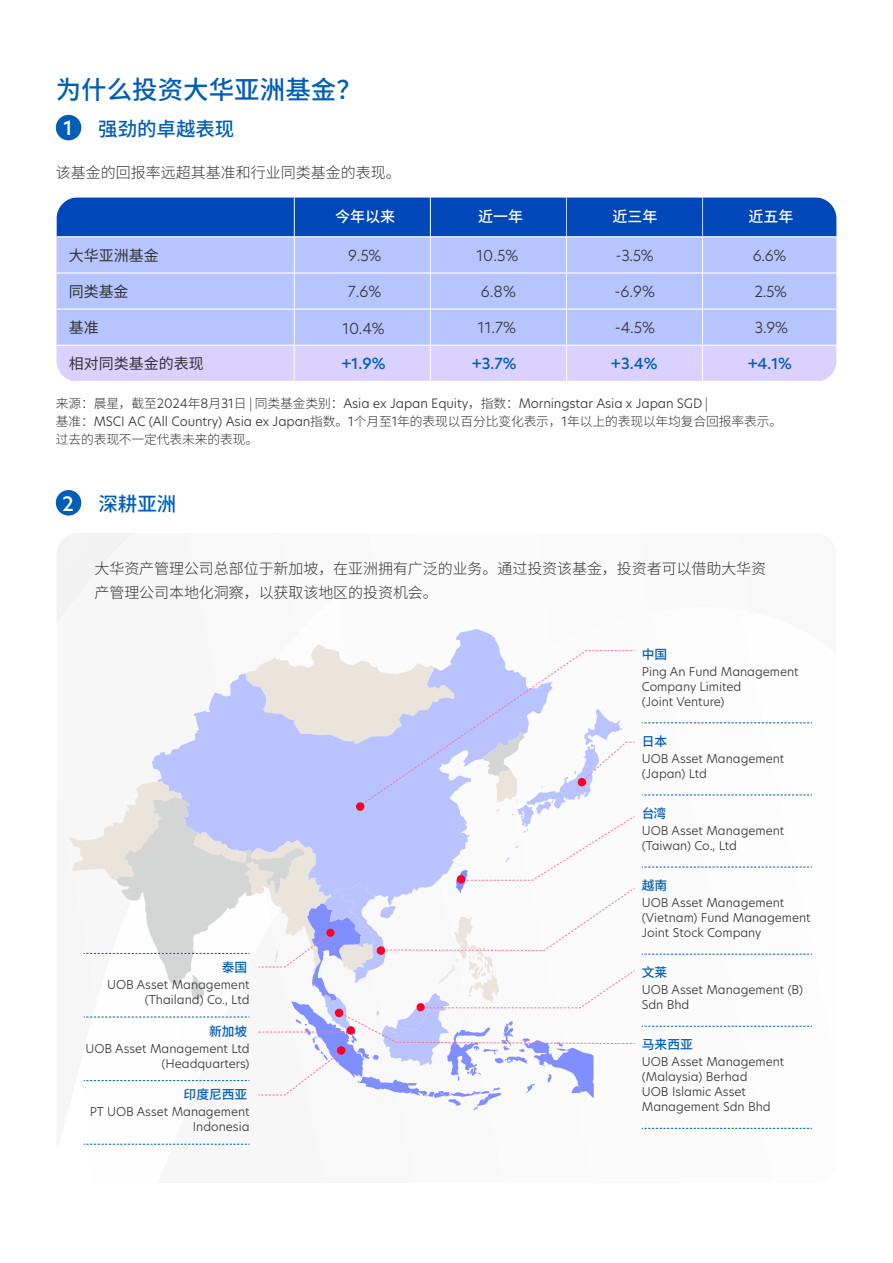
<style>
.page{position:relative;width:893px;height:1263px;background:#fff}
.page>*{position:absolute;margin:0;border:0;box-sizing:border-box;transform-origin:0 0}
.t1{font:500 25.5px "Noto Sans SC";color:#005eb8}
.t2{font:500 19.5px "Noto Sans SC";letter-spacing:-.005em;color:#005eb8}
.t3{font:500 19.5px "New Hero";color:#fff}
.t4{font:300 15px/24px "Noto Sans SC";letter-spacing:-.005em;color:#333}
.t5{font:300 15px "New Hero";color:#333}
.t6{font:15px "Noto Sans SC";color:#333}
.t7{font:500 15px "New Hero";color:#005eb8}
.t8{font:500 15px "Noto Sans SC";color:#fff}
.t9{font:300 12.75px/18px "Noto Sans SC";letter-spacing:-.01em;color:#333}
.t10{font:300 12.75px "New Hero";letter-spacing:-.01em;color:#333}
.t11{font:500 12.75px "Noto Sans SC";color:#005eb8}
.t12{font:300 12px/15px "New Hero";color:#333}
.s1{font-family:"Noto Sans SC"}
.s2{font-family:"New Hero"}
</style>
<div class="page">
<img style="left:57px;top:533px;width:755px;height:612px">
<div style="left:56px;top:115px;width:25px;height:25px;background:#005eb8;border-radius:50%"></div>
<div style="left:56px;top:490px;width:25px;height:25px;background:#005eb8;border-radius:50%"></div>
<div style="left:58px;top:197px;width:778px;height:39px;background:#0047ba"></div>
<div style="left:58px;top:237px;width:778px;height:72px;background:#b6c4ff"></div>
<svg style="left:58px;top:310px;width:778px;height:71px;background:#c8caff"></svg>
<hr style="left:566px;top:237px;width:1px;height:35px;background:#fff">
<hr style="left:702px;top:237px;width:1px;height:35px;background:#fff">
<hr style="left:566px;top:273px;width:1px;height:36px;background:#fff">
<hr style="left:702px;top:273px;width:1px;height:36px;background:#fff">
<hr style="left:566px;top:310px;width:1px;height:35px;background:#fff">
<hr style="left:702px;top:310px;width:1px;height:35px;background:#fff">
<hr style="left:566px;top:346px;width:1px;height:35px;background:#fff">
<hr style="left:702px;top:346px;width:1px;height:35px;background:#fff">
<hr style="left:57px;top:272px;width:237px;height:1px;background:#fff">
<hr style="left:295px;top:272px;width:135px;height:1px;background:#fff">
<hr style="left:431px;top:272px;width:135px;height:1px;background:#fff">
<hr style="left:566px;top:272px;width:136px;height:1px;background:#fff">
<hr style="left:702px;top:272px;width:134px;height:1px;background:#fff">
<hr style="left:57px;top:345px;width:237px;height:1px;background:#fff">
<hr style="left:295px;top:345px;width:135px;height:1px;background:#fff">
<hr style="left:431px;top:345px;width:135px;height:1px;background:#fff">
<hr style="left:566px;top:345px;width:136px;height:1px;background:#fff">
<hr style="left:702px;top:345px;width:134px;height:1px;background:#fff">
<hr style="left:294px;top:197px;width:1px;height:40px;background:#fff">
<hr style="left:430px;top:197px;width:1px;height:40px;background:#fff">
<hr style="left:294px;top:237px;width:1px;height:36px;background:#fff">
<hr style="left:430px;top:237px;width:1px;height:36px;background:#fff">
<hr style="left:294px;top:273px;width:1px;height:36px;background:#fff">
<hr style="left:430px;top:273px;width:1px;height:36px;background:#fff">
<hr style="left:294px;top:309px;width:1px;height:36px;background:#fff">
<hr style="left:430px;top:309px;width:1px;height:36px;background:#fff">
<hr style="left:294px;top:345px;width:1px;height:36px;background:#fff">
<hr style="left:430px;top:345px;width:1px;height:36px;background:#fff">
<hr style="left:57px;top:197px;width:1px;height:40px;background:#dbd1ff">
<hr style="left:566px;top:197px;width:1px;height:39px;background:#dbd1ff">
<hr style="left:702px;top:197px;width:1px;height:39px;background:#dbd1ff">
<hr style="left:57px;top:237px;width:1px;height:36px;background:#dbd1ff">
<hr style="left:57px;top:273px;width:1px;height:36px;background:#dbd1ff">
<hr style="left:57px;top:309px;width:1px;height:36px;background:#dbd1ff">
<hr style="left:57px;top:345px;width:1px;height:36px;background:#dbd1ff">
<svg style="left:642px;top:722px;width:170px;height:1px"></svg>
<svg style="left:642px;top:794px;width:170px;height:1px"></svg>
<svg style="left:642px;top:867px;width:170px;height:1px"></svg>
<svg style="left:642px;top:954px;width:170px;height:1px"></svg>
<svg style="left:642px;top:1026px;width:170px;height:1px"></svg>
<svg style="left:642px;top:1128px;width:170px;height:1px"></svg>
<svg style="left:152px;top:629px;width:400px;height:15px"></svg>
<svg style="left:84px;top:1144px;width:166px;height:1px"></svg>
<svg style="left:68px;top:644px;width:567px;height:466px"></svg>
<div style="left:356px;top:802px;width:8px;height:9px;background:#fb0029;border-radius:50%"></div>
<div style="left:417px;top:1003px;width:8px;height:8px;background:#fb0029;border-radius:50%"></div>
<div style="left:377px;top:946px;width:8px;height:9px;background:#fb0029;border-radius:50%"></div>
<div style="left:326px;top:929px;width:9px;height:8px;background:#fb0029;border-radius:50%"></div>
<div style="left:335px;top:1009px;width:8px;height:8px;background:#fb0029;border-radius:50%"></div>
<div style="left:337px;top:1046px;width:8px;height:9px;background:#fb0029;border-radius:50%"></div>
<div style="left:347px;top:1026px;width:8px;height:9px;background:#fb0029;border-radius:50%"></div>
<div style="left:578px;top:778px;width:8px;height:8px;background:#fb0029;border-radius:50%"></div>
<div style="left:457px;top:875px;width:8px;height:8px;background:#fb0029;border-radius:50%"></div>
<h1 class="t1" style="left:56px;top:76px;width:307px">为什么投资大华亚洲基金？</h1>
<h2 class="t3" style="left:64px;top:115px;width:11px">1</h2>
<h2 class="t2" style="left:98px;top:118px;width:138px">强劲的卓越表现</h2>
<p class="t4" style="left:56px;top:161px;width:346px">该基金的回报率远超其基准和行业同类基金的表现。</p>
<p class="t8" style="left:335px;top:208px;width:62px">今年以来</p>
<p class="t8" style="left:478px;top:208px;width:46px">近一年</p>
<p class="t8" style="left:612px;top:208px;width:46px">近三年</p>
<p class="t8" style="left:748px;top:208px;width:46px">近五年</p>
<p class="t6" style="left:69px;top:247px;width:91px">大华亚洲基金</p>
<p class="t5" style="left:348px;top:245px;width:35px">9.5%</p>
<p class="t5" style="left:477px;top:245px;width:43px">10.5%</p>
<p class="t5" style="left:615px;top:245px;width:40px">-3.5%</p>
<p class="t5" style="left:753px;top:245px;width:35px">6.6%</p>
<p class="t6" style="left:69px;top:283px;width:61px">同类基金</p>
<p class="t5" style="left:348px;top:281px;width:35px">7.6%</p>
<p class="t5" style="left:481px;top:281px;width:36px">6.8%</p>
<p class="t5" style="left:614px;top:281px;width:42px">-6.9%</p>
<p class="t5" style="left:754px;top:281px;width:34px">2.5%</p>
<p class="t6" style="left:69px;top:319px;width:31px">基准</p>
<p class="t5" style="left:478px;top:317px;width:39px">11.7%</p>
<p class="t5" style="left:615px;top:317px;width:41px">-4.5%</p>
<p class="t5" style="left:755px;top:317px;width:34px">3.9%</p>
<p class="t6" style="left:69px;top:355px;width:136px">相对同类基金的表现</p>
<p class="t7" style="left:341px;top:354px;width:45px">+1.9%</p>
<p class="t7" style="left:472px;top:354px;width:47px">+3.7%</p>
<p class="t7" style="left:611px;top:354px;width:48px">+3.4%</p>
<p class="t7" style="left:748px;top:354px;width:46px">+4.1%</p>
<p class="t5" style="left:342px;top:318px;width:44px">10.4%</p>
<p class="t10" style="left:56px;top:394px;width:654px"><span class="s1">来源：晨星，截至</span>2024<span class="s1">年</span>8<span class="s1">月</span>31<span class="s1">日 | 同类基金类别：</span>Asia ex Japan Equity<span class="s1">，指数：</span>Morningstar Asia x Japan SGD <span class="s1">|</span></p>
<p class="t9" style="left:56px;top:412px;width:728px">基准：<span class="s2">MSCI AC (All Country) Asia ex Japan</span>指数。<span class="s2">1</span>个月至<span class="s2">1</span>年的表现以百分比变化表示，<span class="s2">1</span>年以上的表现以年均复合回报率表示。过去的表现不一定代表未来的表现。</p>
<h2 class="t3" style="left:62px;top:490px;width:13px">2</h2>
<h2 class="t2" style="left:98px;top:493px;width:79px">深耕亚洲</h2>
<p class="t4" style="left:94px;top:556px;width:673px">大华资产管理公司总部位于新加坡，在亚洲拥有广泛的业务。通过投资该基金，投资者可以借助大华资产管理公司本地化洞察，以获取该地区的投资机会。</p>
<p class="t11" style="left:222px;top:960px;width:27px">泰国</p>
<p class="t12" style="left:107px;top:977px;width:144px;text-align:right">UOB Asset Management (Thailand) Co., Ltd</p>
<p class="t11" style="left:209px;top:1024px;width:40px">新加坡</p>
<p class="t12" style="left:86px;top:1041px;width:166px;text-align:right">UOB Asset Management Ltd (Headquarters)</p>
<p class="t11" style="left:184px;top:1087px;width:65px">印度尼西亚</p>
<p class="t12" style="left:90px;top:1104px;width:161px;text-align:right">PT UOB Asset Management<br>Indonesia</p>
<p class="t11" style="left:642px;top:647px;width:27px">中国</p>
<p class="t12" style="left:642px;top:664px;width:158px">Ping An Fund Management<br>Company Limited<br>(Joint Venture)</p>
<p class="t11" style="left:642px;top:734px;width:27px">日本</p>
<p class="t12" style="left:642px;top:751px;width:144px">UOB Asset Management (Japan) Ltd</p>
<p class="t11" style="left:642px;top:806px;width:26px">台湾</p>
<p class="t12" style="left:642px;top:823px;width:144px">UOB Asset Management (Taiwan) Co., Ltd</p>
<p class="t11" style="left:642px;top:878px;width:27px">越南</p>
<p class="t12" style="left:642px;top:895px;width:170px">UOB Asset Management (Vietnam) Fund Management<br>Joint Stock Company</p>
<p class="t11" style="left:642px;top:965px;width:27px">文莱</p>
<p class="t12" style="left:642px;top:982px;width:163px">UOB Asset Management (B)<br>Sdn Bhd</p>
<p class="t11" style="left:642px;top:1037px;width:52px">马来西亚</p>
<p class="t12" style="left:642px;top:1054px;width:144px">UOB Asset Management (Malaysia) Berhad<br>UOB Islamic Asset<br>Management Sdn Bhd</p>
</div>
